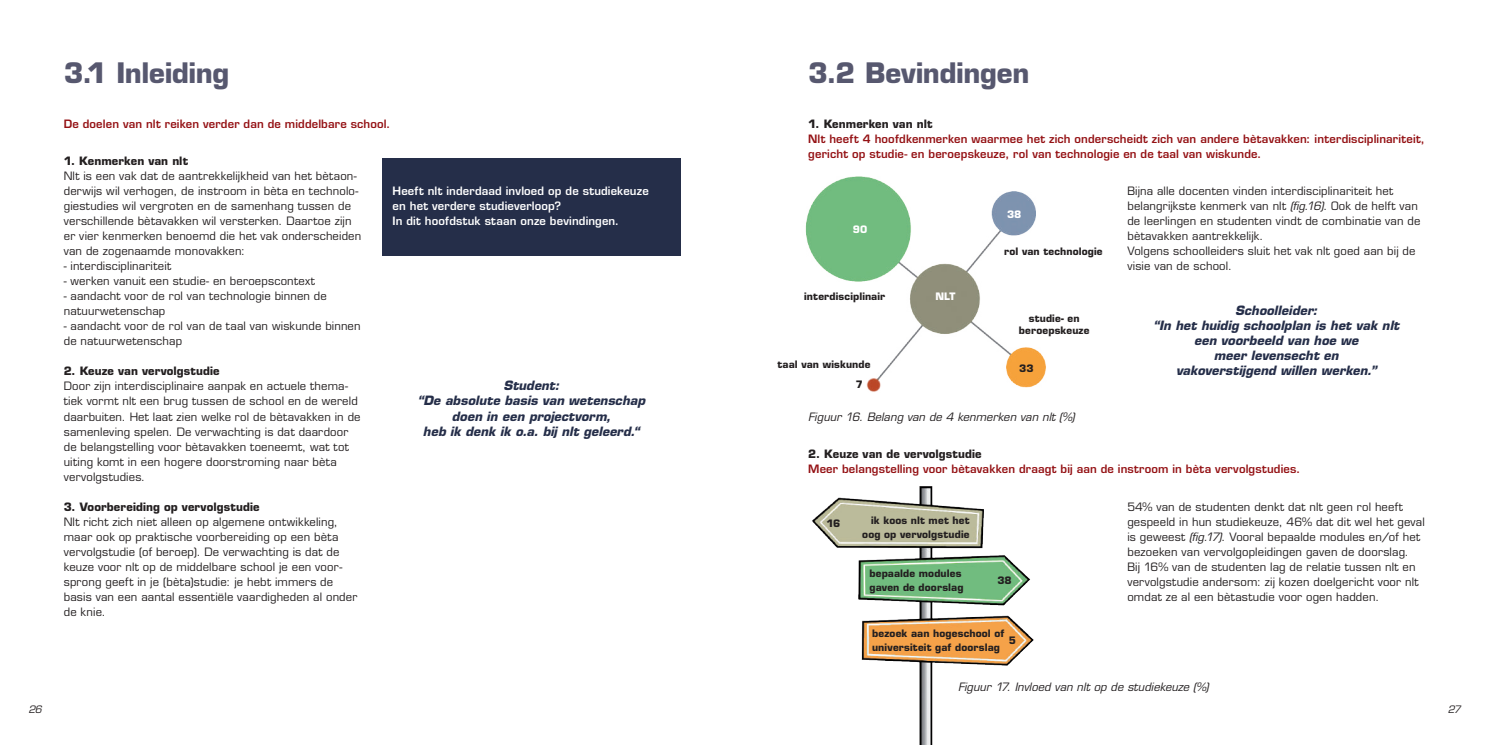
<style>
.page{position:relative;width:1489px;height:745px;background:#fff}
.page>*{position:absolute;margin:0;border:0;box-sizing:border-box;transform-origin:0 0}
.t1{font:700 27.5px "Eurostile";letter-spacing:-.005em;color:#57586f}
.t2{font:italic 700 12.5px/15px "Eurostile";letter-spacing:.005em;color:#252e49;text-align:center}
.t3{font:11.25px/15px "Eurostile";letter-spacing:.015em;color:#231f20}
.t4{font:600 11.25px/15px "Eurostile";letter-spacing:.01em;color:#941114}
.t5{font:700 11.25px "Eurostile";letter-spacing:.01em;color:#231f20}
.t6{font:600 11.25px/15px "Eurostile";letter-spacing:.015em;color:#fff}
.t7{font:italic 11.25px "Eurostile";letter-spacing:.005em;color:#231f20}
.t8{font:700 10px/13.9px "Eurostile";letter-spacing:.015em;color:#231f20}
.t9{font:700 10px "Eurostile";letter-spacing:-.005em;color:#fff}
.t10{font:italic 10px "Eurostile";color:#231f20}
.s1{font-style:italic}
</style>
<div class="page">
<img style="left:805px;top:176px;width:241px;height:216px">
<img style="left:812px;top:486px;width:222px;height:258px">
<div style="left:382px;top:158px;width:298px;height:97px;background:#252e49"></div>
<h1 class="t1" style="left:64px;top:55px;width:167px">3.1 Inleiding</h1>
<p class="t4" style="left:64px;top:116px;width:328px">De doelen van nlt reiken verder dan de middelbare school.</p>
<p class="t5" style="left:64px;top:154px;width:126px">1. Kenmerken van nlt</p>
<p class="t3" style="left:64px;top:168px;width:299px">Nlt is een vak dat de aantrekkelijkheid van het bètaon&shy;derwijs wil verhogen, de instroom in bèta en technolo&shy;giestudies wil vergroten en de samenhang tussen de verschillende bètavakken wil versterken. Daartoe zijn er vier kenmerken benoemd die het vak onderscheiden van de zogenaamde monovakken:</p>
<p class="t3" style="left:64px;top:258px;width:109px">- interdisciplinariteit</p>
<p class="t3" style="left:64px;top:273px;width:253px">- werken vanuit een studie- en beroepscontext</p>
<p class="t3" style="left:64px;top:288px;width:264px">- aandacht voor de rol van technologie binnen de natuurwetenschap</p>
<p class="t3" style="left:64px;top:318px;width:298px">- aandacht voor de rol van de taal van wiskunde binnen de natuurwetenschap</p>
<p class="t5" style="left:64px;top:364px;width:157px">2. Keuze van vervolgstudie</p>
<p class="t3" style="left:64px;top:378px;width:298px">Door zijn interdisciplinaire aanpak en actuele thema&shy;tiek vormt nlt een brug tussen de school en de wereld daarbuiten. Het laat zien welke rol de bètavakken in de samenleving spelen. De verwachting is dat daardoor de belangstelling voor bètavakken toeneemt, wat tot uiting komt in een hogere doorstroming naar bèta vervolgstudies.</p>
<p class="t5" style="left:64px;top:499px;width:197px">3. Voorbereiding op vervolgstudie</p>
<p class="t3" style="left:64px;top:513px;width:295px">Nlt richt zich niet alleen op algemene ontwikkeling, maar ook op praktische voorbereiding op een bèta vervolgstudie (of beroep). De verwachting is dat de keuze voor nlt op de middelbare school je een voor&shy;sprong geeft in je (bèta)studie: je hebt immers de basis van een aantal essentiële vaardigheden al onder de knie.</p>
<p class="t6" style="left:392px;top:183px;width:257px">Heeft nlt inderdaad invloed op de studiekeuze en het verdere studieverloop?<br>In dit hoofdstuk staan onze bevindingen.</p>
<p class="t2" style="left:417px;top:378px;width:229px">Student:<br>“De absolute basis van wetenschap doen in een projectvorm,<br>heb ik denk ik o.a. bij nlt geleerd.“</p>
<h1 class="t1" style="left:808px;top:55px;width:223px">3.2 Bevindingen</h1>
<p class="t5" style="left:808px;top:116px;width:126px">1. Kenmerken van nlt</p>
<p class="t4" style="left:808px;top:131px;width:618px">Nlt heeft 4 hoofdkenmerken waarmee het zich onderscheidt zich van andere bètavakken: interdisciplinariteit, gericht op studie- en beroepskeuze, rol van technologie en de taal van wiskunde.</p>
<p class="t9" style="left:853px;top:223px;width:16px">90</p>
<p class="t8" style="left:804px;top:289px;width:82px">interdisciplinair</p>
<p class="t8" style="left:777px;top:357px;width:94px">taal van wiskunde</p>
<p class="t8" style="left:855px;top:377px;width:9px">7</p>
<p class="t9" style="left:935px;top:290px;width:21px">NLT</p>
<p class="t9" style="left:1007px;top:208px;width:16px">38</p>
<p class="t8" style="left:1004px;top:244px;width:100px">rol van technologie</p>
<p class="t8" style="left:1018px;top:311px;width:72px;line-height:12.5px;text-align:center">studie- en beroepskeuze</p>
<p class="t8" style="left:1019px;top:361px;width:16px">33</p>
<p class="t7" style="left:808px;top:409px;width:268px">Figuur 16. Belang van de 4 kenmerken van nlt (%)</p>
<p class="t3" style="left:1127px;top:183px;width:294px">Bijna alle docenten vinden interdisciplinariteit het belangrijkste kenmerk van nlt <span class="s1">(fig.16)</span>. Ook de helft van de leerlingen en studenten vindt de combinatie van de bètavakken aantrekkelijk.<br>Volgens schoolleiders sluit het vak nlt goed aan bij de visie van de school.</p>
<p class="t2" style="left:1153px;top:303px;width:248px">Schoolleider:<br>“In het huidig schoolplan is het vak nlt een voorbeeld van hoe we<br>meer levensecht en<br>vakoverstijgend willen werken.”</p>
<p class="t5" style="left:808px;top:446px;width:175px">2. Keuze van de vervolgstudie</p>
<p class="t4" style="left:808px;top:461px;width:493px">Meer belangstelling voor bètavakken draagt bij aan de instroom in bèta vervolgstudies.</p>
<p class="t8" style="left:826px;top:516px;width:15px">16</p>
<p class="t8" style="left:862px;top:513px;width:109px;text-align:right">ik koos nlt met het oog op vervolgstudie</p>
<p class="t8" style="left:869px;top:566px;width:95px">bepaalde modules gaven de doorslag</p>
<p class="t8" style="left:997px;top:572px;width:16px">38</p>
<p class="t8" style="left:872px;top:626px;width:134px">bezoek aan hogeschool of universiteit gaf doorslag</p>
<p class="t8" style="left:1008px;top:632px;width:9px">5</p>
<p class="t3" style="left:1127px;top:498px;width:299px">54% van de studenten denkt dat nlt geen rol heeft gespeeld in hun studiekeuze, 46% dat dit wel het geval is geweest <span class="s1">(fig.17)</span>. Vooral bepaalde modules en/of het bezoeken van vervolgopleidingen gaven de doorslag.<br>Bij 16% van de studenten lag de relatie tussen nlt en vervolgstudie andersom: zij kozen doelgericht voor nlt omdat ze al een bètastudie voor ogen hadden.</p>
<p class="t7" style="left:958px;top:679px;width:252px">Figuur 17. Invloed van nlt op de studiekeuze (%)</p>
<p class="t10" style="left:28px;top:703px;width:15px">26</p>
<p class="t10" style="left:1447px;top:703px;width:14px">27</p>
</div>
